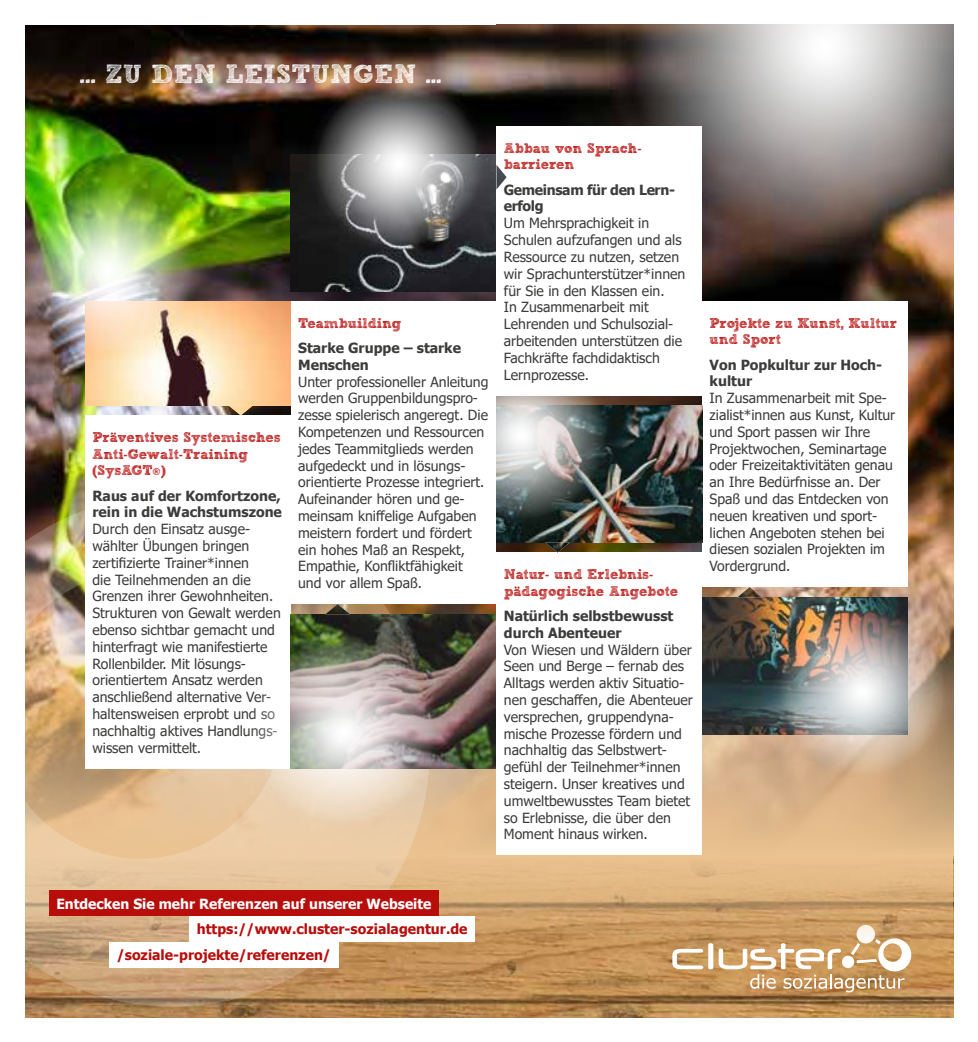
<style>
.page{position:relative;width:978px;height:1042px;background:#fff}
.page>*{position:absolute;margin:0;border:0;box-sizing:border-box;transform-origin:0 0}
.t1{font:700 26.25px "Sketch Block";letter-spacing:.02em;color:#fff}
.t2{font:14px/16.8px "Tahoma";color:#3c3c3b}
.t3{font:700 14px/16.8px "Sketch Block";color:#b70e0c}
.t4{font:700 14px/16.8px "Tahoma";color:#3c3c3b}
.t5{font:700 14px/25.6px "Tahoma";color:#b70e0c}
.t6{font:700 14px "Tahoma";color:#fff}
.t7{font:700 14px/16.8px "Tahoma";letter-spacing:-.025em;color:#3c3c3b}
</style>
<div class="page">
<img style="left:25px;top:25px;width:471px;height:462px">
<img style="left:25px;top:946px;width:927px;height:71px">
<svg style="left:431px;top:604px;width:65px;height:252px;background:#d1ac81"></svg>
<svg style="left:431px;top:856px;width:65px;height:90px;background:#d8ad79"></svg>
<img style="left:25px;top:487px;width:406px;height:521px">
<div style="left:49px;top:890px;width:390px;height:26px;background:#b70e0c"></div>
<div style="left:189px;top:916px;width:286px;height:26px;background:#fff"></div>
<div style="left:109px;top:942px;width:229px;height:25px;background:#fff"></div>
<div style="left:85px;top:415px;width:206px;height:353px;background:#fff"></div>
<img style="left:85px;top:301px;width:205px;height:104px">
<img style="left:228px;top:405px;width:25px;height:10px">
<img style="left:24px;top:186px;width:169px;height:169px;border-radius:50%">
<div style="left:16px;top:178px;width:185px;height:185px;border:32px solid #fff;border-radius:50%"></div>
<img style="left:291px;top:614px;width:205px;height:154px">
<img style="left:325px;top:604px;width:25px;height:10px">
<div style="left:291px;top:301px;width:205px;height:303px;background:#fff"></div>
<img style="left:291px;top:154px;width:205px;height:137px">
<svg style="left:313px;top:79px;width:170px;height:168px;background:#9e9e9f"></svg>
<div style="left:305px;top:71px;width:186px;height:184px;border:32px solid #fff;border-radius:50%"></div>
<svg style="left:249px;top:639px;width:188px;height:186px;background:#d7cfca"></svg>
<div style="left:241px;top:630px;width:205px;height:203px;border:32px solid #fff;border-radius:50%"></div>
<img style="left:496px;top:25px;width:456px;height:523px">
<svg style="left:672px;top:946px;width:240px;height:46px"></svg>
<svg style="left:496px;top:548px;width:456px;height:308px;background:#d1aa81"></svg>
<svg style="left:601px;top:24px;width:353px;height:244px;background:#8b817d"></svg>
<svg style="left:496px;top:856px;width:456px;height:90px;background:#d4a874"></svg>
<div style="left:702px;top:301px;width:205px;height:286px;background:#fff"></div>
<img style="left:702px;top:597px;width:205px;height:137px">
<img style="left:737px;top:587px;width:25px;height:10px">
<div style="left:496px;top:552px;width:206px;height:303px;background:#fff"></div>
<img style="left:496px;top:405px;width:206px;height:137px">
<img style="left:545px;top:542px;width:25px;height:10px">
<img style="left:496px;top:395px;width:118px;height:133px">
<div style="left:496px;top:126px;width:206px;height:269px;background:#fff"></div>
<img style="left:776px;top:607px;width:170px;height:169px;border-radius:50%">
<div style="left:768px;top:599px;width:186px;height:185px;border:32px solid #fff;border-radius:50%"></div>
<img style="left:496px;top:165px;width:10px;height:25px">
<h1 class="t1" style="left:80px;top:58px;width:363px">... ZU DEN LEISTUNGEN ...</h1>
<p class="t3" style="left:92px;top:428px;width:190px">Präventives Systemisches<br>Anti-Gewalt-Training (SysAGT®)</p>
<p class="t4" style="left:92px;top:487px;width:191px">Raus auf der Komfortzone, rein in die Wachstumszone</p>
<p class="t2" style="left:92px;top:521px;width:190px">Durch den Einsatz ausge&shy;wählter Übungen bringen zertifizierte Trainer*innen<br>die Teilnehmenden an die<br>Grenzen ihrer Gewohnheiten.<br>Strukturen von Gewalt werden ebenso sichtbar gemacht und hinterfragt wie manifestierte<br>Rollenbilder. Mit lösungs&shy;orientiertem Ansatz werden anschließend alternative Ver&shy;haltensweisen erprobt und so nachhaltig aktives Handlungs&shy;wissen vermittelt.</p>
<p class="t3" style="left:298px;top:314px;width:105px">Teambuilding</p>
<p class="t4" style="left:298px;top:340px;width:164px">Starke Gruppe – starke<br>Menschen</p>
<p class="t2" style="left:298px;top:374px;width:192px">Unter professioneller Anleitung werden Gruppenbildungspro&shy;zesse spielerisch angeregt. Die<br>Kompetenzen und Ressourcen jedes Teammitglieds werden aufgedeckt und in lösungs&shy;orientierte Prozesse integriert.<br>Aufeinander hören und ge&shy;meinsam kniffelige Aufgaben meistern fordert und fördert ein hohes Maß an Respekt,<br>Empathie, Konfliktfähigkeit und vor allem Spaß.</p>
<p class="t3" style="left:504px;top:139px;width:139px">Abbau von Sprach&shy;barrieren</p>
<p class="t7" style="left:504px;top:182px;width:173px">Gemeinsam für den Lern&shy;erfolg</p>
<p class="t2" style="left:504px;top:216px;width:183px">Um Mehrsprachigkeit in<br>Schulen aufzufangen und als<br>Ressource zu nutzen, setzen wir Sprachunterstützer*innen für Sie in den Klassen ein.<br>In Zusammenarbeit mit<br>Lehrenden und Schulsozial&shy;arbeitenden unterstützen die<br>Fachkräfte fachdidaktisch<br>Lernprozesse.</p>
<p class="t3" style="left:504px;top:565px;width:176px">Natur- und Erlebnis&shy;pädagogische Angebote</p>
<p class="t4" style="left:504px;top:608px;width:171px">Natürlich selbstbewusst durch Abenteuer</p>
<p class="t2" style="left:504px;top:642px;width:190px">Von Wiesen und Wäldern über<br>Seen und Berge – fernab des<br>Alltags werden aktiv Situatio&shy;nen geschaffen, die Abenteuer versprechen, gruppendyna&shy;mische Prozesse fördern und nachhaltig das Selbstwert&shy;gefühl der Teilnehmer*innen steigern. Unser kreatives und umweltbewusstes Team bietet so Erlebnisse, die über den<br>Moment hinaus wirken.</p>
<p class="t3" style="left:709px;top:314px;width:189px">Projekte zu Kunst, Kultur und Sport</p>
<p class="t4" style="left:709px;top:357px;width:174px">Von Popkultur zur Hoch&shy;kultur</p>
<p class="t2" style="left:709px;top:390px;width:187px">In Zusammenarbeit mit Spe&shy;zialist*innen aus Kunst, Kultur und Sport passen wir Ihre<br>Projektwochen, Seminartage oder Freizeitaktivitäten genau an Ihre Bedürfnisse an. Der<br>Spaß und das Entdecken von neuen kreativen und sport&shy;lichen Angeboten stehen bei diesen sozialen Projekten im<br>Vordergrund.</p>
<p class="t6" style="left:56px;top:894px;width:376px">Entdecken Sie mehr Referenzen auf unserer Webseite</p>
<p class="t5" style="left:117px;top:917px;width:352px;text-indent:80px">https://www.cluster-sozialagentur.de /soziale-projekte/referenzen/</p>
</div>
